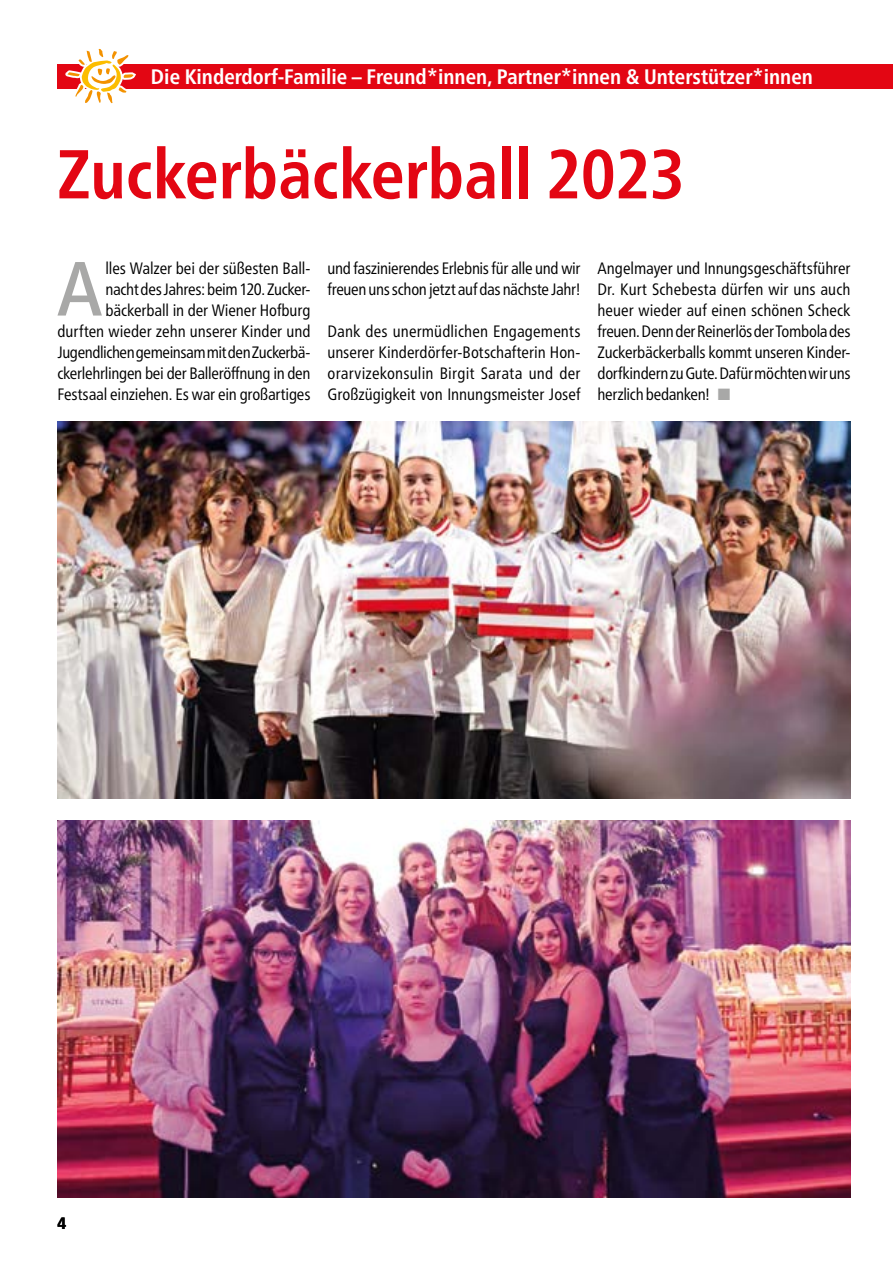
<style>
.page{position:relative;width:893px;height:1263px;background:#fff}
.page>*{position:absolute;margin:0;border:0;box-sizing:border-box;transform-origin:0 0}
.t1{font:500 condensed 76.65px "Frutiger Neue LT Pro";color:#a8a8a7}
.t2{font:700 condensed 69px "Frutiger Neue LT Pro";color:#e30613}
.t3{font:700 condensed 21px "Frutiger Neue LT Pro";color:#fff}
.t4{font:condensed 16.5px/21px "Frutiger Neue LT Pro";letter-spacing:-.015em;color:#000;text-align:justify}
.t5{font:800 condensed 16.5px "Frutiger Neue LT Pro";color:#000}
.s1{color:#a8a8a7}
</style>
<div class="page">
<div style="left:57px;top:64px;width:836px;height:25px;background:#e30613"></div>
<svg style="left:65px;top:48px;width:71px;height:56px"></svg>
<img style="left:57px;top:820px;width:794px;height:377px">
<img style="left:57px;top:422px;width:794px;height:377px">
<p class="t3" style="left:151px;top:64px;width:663px">Die Kinderdorf-Familie – Freund*innen, Partner*innen &amp; Unterstützer*innen</p>
<h2 class="t2" style="left:57px;top:134px;width:629px">Zuckerbäckerball 2023</h2>
<p class="t4" style="left:57px;top:257px;width:255px;text-align:right">lles Walzer bei der süßesten Ball-<br>nacht des Jahres: beim 120. Zucker&shy;bäckerball in der Wiener Hofburg durften wieder zehn unserer Kinder und Jugendlichen gemeinsam mit den Zuckerbä&shy;ckerlehrlingen bei der Balleröffnung in den Festsaal einziehen. Es war ein großartiges</p>
<p class="t4" style="left:327px;top:257px;width:255px">und faszinierendes Erlebnis für alle und wir freuen uns schon jetzt auf das nächste Jahr!</p>
<h1 class="t1" style="left:57px;top:244px;width:47px">A</h1>
<p class="t4" style="left:327px;top:320px;width:254px">Dank des unermüdlichen Engagements unserer Kinderdörfer-Botschafterin Hon&shy;orarvizekonsulin Birgit Sarata und der Großzügigkeit von Innungsmeister Josef</p>
<p class="t4" style="left:597px;top:257px;width:255px">Angelmayer und Innungsgeschäftsführer Dr. Kurt Schebesta dürfen wir uns auch heuer wieder auf einen schönen Scheck freuen. Denn der Reinerlös der Tombola des Zuckerbäckerballs kommt unseren Kinder&shy;dorfkindern zu Gute. Dafür möchten wir uns herzlich bedanken! <span class="s1">■</span></p>
<p class="t5" style="left:57px;top:1213px;width:10px">4</p>
</div>
